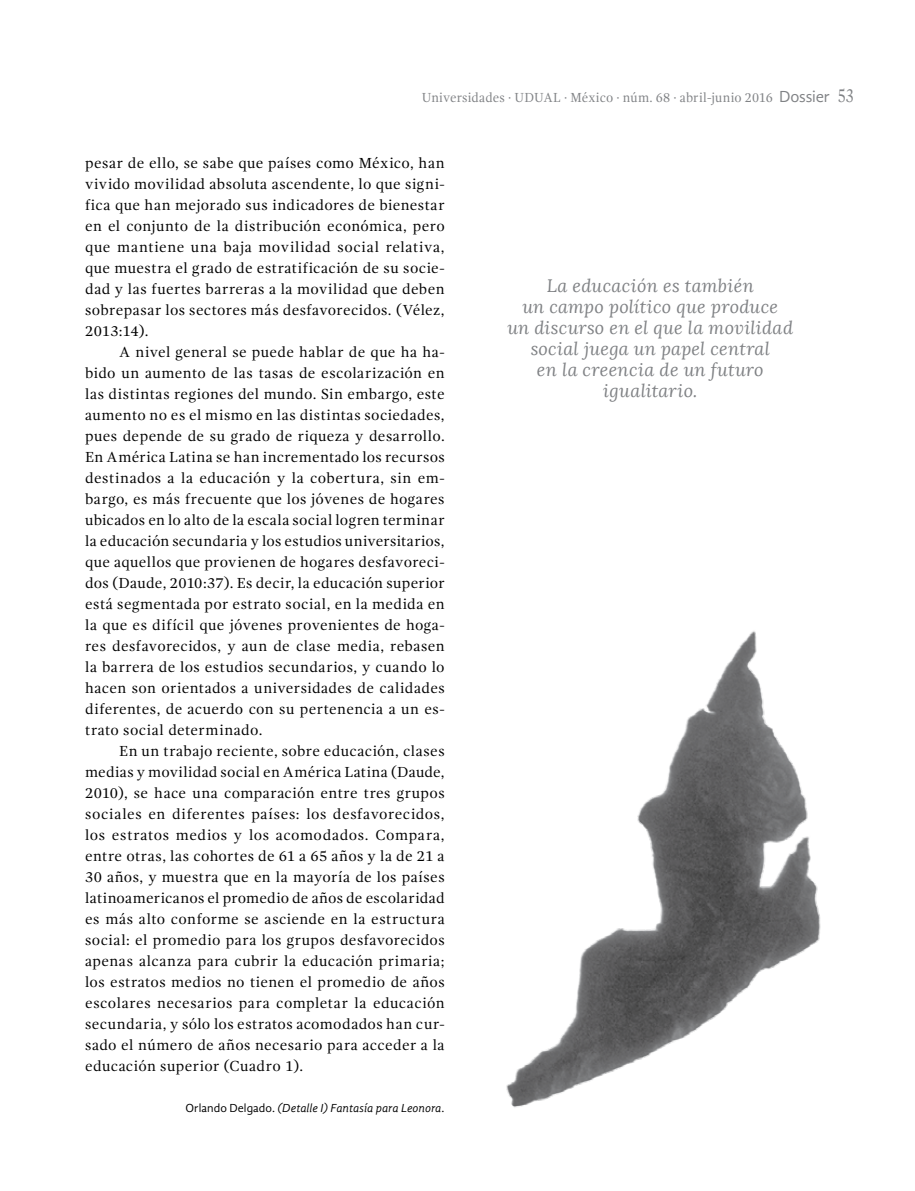
<style>
.page{position:relative;width:915px;height:1191px;background:#fff}
.page>*{position:absolute;margin:0;border:0;box-sizing:border-box;transform-origin:0 0}
.t1{font:italic 18px/21px "Lora";letter-spacing:.015em;color:#808285;text-align:center}
.t2{font:15px/21px "Gandhi Serif";letter-spacing:.025em;color:#000;text-align:justify}
.t3{font:13.5px "Gandhi Serif";letter-spacing:.01em;color:#808285;scale:.95 1}
.t4{font:italic 12px "Gandhi Sans";color:#000}
.s1{font-family:"Gandhi Sans";font-size:16.5px}
.s2{font-size:19.5px}
.s3{font-style:normal}
</style>
<div class="page">
<img style="left:506px;top:631px;width:315px;height:477px">
<p class="t3" style="left:421px;top:90px;width:456px">Universidades · UDUAL · México · núm. 68 · abril-junio 2016 <span class="s1">Dossier</span> <span class="s2">53</span></p>
<p class="t2" style="left:85px;top:153px;width:361px">pesar de ello, se sabe que países como México, han vivido movilidad absoluta ascendente, lo que signi&shy;fica que han mejorado sus indicadores de bienestar en el conjunto de la distribución económica, pero que mantiene una baja movilidad social relativa, que muestra el grado de estratificación de su socie&shy;dad y las fuertes barreras a la movilidad que deben sobrepasar los sectores más desfavorecidos. (Vélez, 2013:14).</p>
<p class="t2" style="left:85px;top:342px;width:361px;text-indent:34px">A nivel general se puede hablar de que ha ha&shy;bido un aumento de las tasas de escolarización en las distintas regiones del mundo. Sin embargo, este aumento no es el mismo en las distintas sociedades, pues depende de su grado de riqueza y desarrollo.<br>En América Latina se han incrementado los recursos destinados a la educación y la cobertura, sin em&shy;bargo, es más frecuente que los jóvenes de hogares ubicados en lo alto de la escala social logren terminar la educación secundaria y los estudios universitarios, que aquellos que provienen de hogares desfavoreci&shy;dos (Daude, 2010:37). Es decir, la educación superior está segmentada por estrato social, en la medida en la que es difícil que jóvenes provenientes de hoga&shy;res desfavorecidos, y aun de clase media, rebasen la barrera de los estudios secundarios, y cuando lo hacen son orientados a universidades de calidades diferentes, de acuerdo con su pertenencia a un es&shy;trato social determinado.</p>
<p class="t2" style="left:85px;top:741px;width:361px;text-indent:34px">En un trabajo reciente, sobre educación, clases medias y movilidad social en América Latina (Daude, 2010), se hace una comparación entre tres grupos sociales en diferentes países: los desfavorecidos, los estratos medios y los acomodados. Compara, entre otras, las cohortes de 61 a 65 años y la de 21 a 30 años, y muestra que en la mayoría de los países latinoamericanos el promedio de años de escolaridad es más alto conforme se asciende en la estructura social: el promedio para los grupos desfavorecidos apenas alcanza para cubrir la educación primaria; los estratos medios no tienen el promedio de años escolares necesarios para completar la educación secundaria, y sólo los estratos acomodados han cur&shy;sado el número de años necesario para acceder a la educación superior (Cuadro 1).</p>
<p class="t4" style="left:185px;top:1101px;width:260px"><span class="s3">Orlando Delgado.</span> (Detalle I) Fantasía para Leonora<span class="s3">.</span></p>
<p class="t1" style="left:507px;top:275px;width:287px">La educación es también<br>un campo político que produce<br>un discurso en el que la movilidad social juega un papel central<br>en la creencia de un futuro igualitario.</p>
</div>
